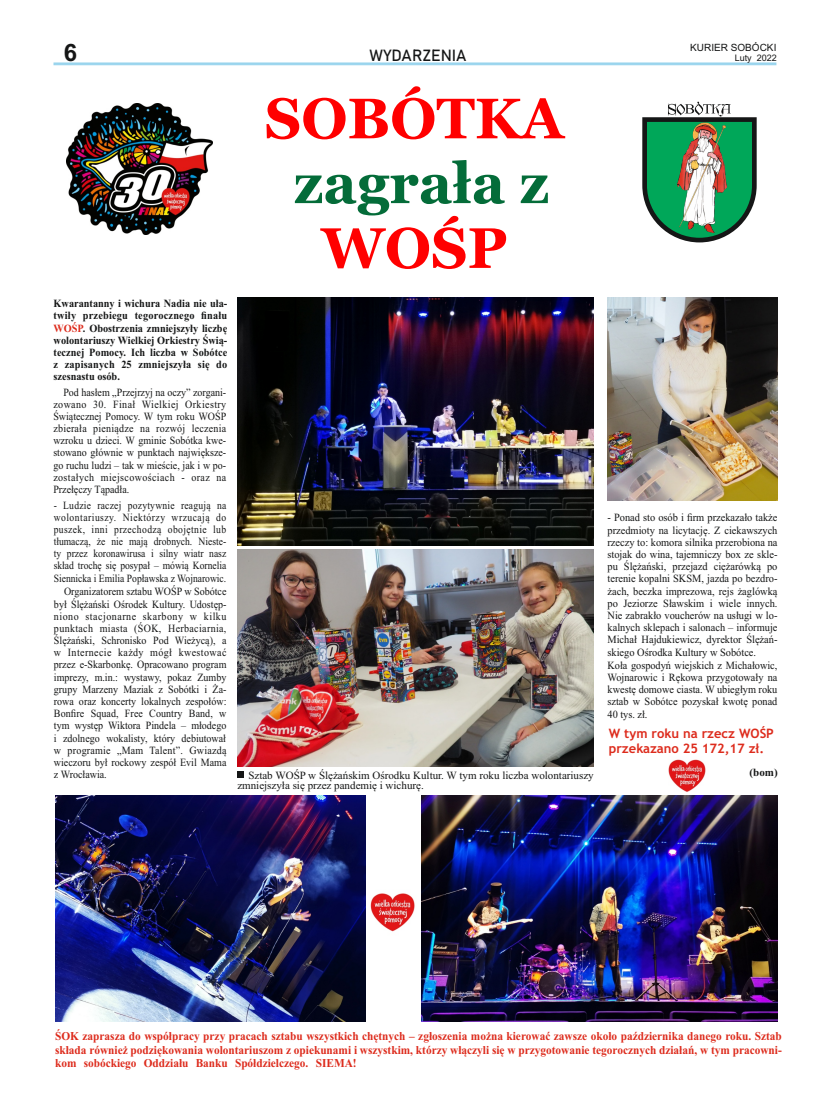
<style>
.page{position:relative;width:820px;height:1106px;background:#fff}
.page>*{position:absolute;margin:0;border:0;box-sizing:border-box;transform-origin:0 0}
.t1{font:700 57px "Georgia";color:#f00}
.t2{font:700 57px "Georgia";color:#046c39}
.t3{font:700 24px "Arial";color:#151616}
.t4{font:16px "Bahnschrift";color:#151616}
.t5{font:700 13px/15.1px "Trebuchet MS";color:#dd2b1c}
.t6{font:700 12px/13.3px "Times New Roman";color:#dd2b1c;text-align:justify;scale:.94 1}
.t7{font:11px/12.2px "Times New Roman";color:#151616;text-align:justify;scale:.91 1}
.t8{font:11px/12.2px "Times New Roman";color:#151616;text-align:justify;scale:.94 1}
.t9{font:11px/12.2px "Times New Roman";color:#151616;text-align:justify;scale:.87 1}
.t10{font:700 11px/12.2px "Times New Roman";letter-spacing:.015em;color:#151616;text-align:justify;scale:.93 1}
.t11{font:11px/12.2px "Times New Roman";color:#151616;text-align:justify;scale:.93 1}
.t12{font:11px/10.2px "Times New Roman";color:#151616}
.t13{font:700 11px "Times New Roman";letter-spacing:.015em;color:#151616}
.t14{font:10px "Arial";color:#151616}
.t15{font:9px "Arial";color:#151616}
.s1{color:#dd2b1c}
</style>
<div class="page">
<img style="left:668px;top:759px;width:38px;height:33px">
<img style="left:370px;top:893px;width:45px;height:39px">
<svg style="left:53px;top:62px;width:723px;height:3px"></svg>
<img style="left:607px;top:298px;width:170px;height:202px">
<img style="left:237px;top:550px;width:356px;height:216px">
<img style="left:238px;top:298px;width:355px;height:247px">
<img style="left:421px;top:795px;width:356px;height:226px">
<img style="left:67px;top:104px;width:145px;height:130px">
<div style="left:237px;top:771px;width:7px;height:7px;background:#151616"></div>
<svg style="left:642px;top:102px;width:115px;height:141px"></svg>
<img style="left:55px;top:796px;width:310px;height:225px">
<h2 class="t3" style="left:64px;top:44px;width:15px">6</h2>
<h3 class="t4" style="left:369px;top:48px;width:99px">WYDARZENIA</h3>
<h1 class="t1" style="left:265px;top:95px;width:300px">SOBÓTKA</h1>
<h1 class="t2" style="left:293px;top:160px;width:257px">zagrała z</h1>
<h1 class="t1" style="left:321px;top:225px;width:187px">WOŚP</h1>
<p class="t10" style="left:54px;top:298px;width:188px">Kwarantanny i wichura Nadia nie uła&shy;twiły przebiegu tegorocznego finału <span class="s1">WOŚP</span>. Obostrzenia zmniejszyły liczbę wolontariuszy Wielkiej Orkiestry Świą&shy;tecznej Pomocy. Ich liczba w Sobótce z zapisanych 25 zmniejszyła się do szesnastu osób.</p>
<p class="t7" style="left:53px;top:387px;width:191px;text-indent:10px">Pod hasłem „Przejrzyj na oczy” zorgani&shy;zowano 30. Finał Wielkiej Orkiestry Świątecznej Pomocy. W tym roku WOŚP zbierała pieniądze na rozwój leczenia wzroku u dzieci. W gminie Sobótka kwe&shy;stowano głównie w punktach największe&shy;go ruchu ludzi – tak w mieście, jak i w po&shy;zostałych miejscowościach - oraz na Przełęczy Tąpadła.</p>
<p class="t9" style="left:54px;top:500px;width:200px">- Ludzie raczej pozytywnie reagują na wolontariuszy. Niektórzy wrzucają do puszek, inni przechodzą obojętnie lub tłumaczą, że nie mają drobnych. Nieste&shy;ty przez koronawirusa i silny wiatr nasz skład trochę się posypał – mówią Kornelia Siennicka i Emilia Popławska z Wojnarowic.</p>
<p class="t7" style="left:54px;top:586px;width:191px;text-indent:10px">Organizatorem sztabu WOŚP w Sobótce był Ślężański Ośrodek Kultury. Udostęp&shy;niono stacjonarne skarbony w kilku punktach miasta (ŚOK, Herbaciarnia, Ślężański, Schronisko Pod Wieżycą), a w Internecie każdy mógł kwestować przez e-Skarbonkę. Opracowano program imprezy, m.in.: wystawy, pokaz Zumby grupy Marzeny Maziak z Sobótki i Ża&shy;rowa oraz koncerty lokalnych zespołów:<br>Bonfire Squad, Free Country Band, w tym występ Wiktora Pindela – młodego i zdolnego wokalisty, który debiutował w programie „Mam Talent”. Gwiazdą wieczoru był rockowy zespół Evil Mama z Wrocławia.</p>
<p class="t12" style="left:237px;top:771px;width:358px;text-indent:11px">Sztab WOŚP w Ślężańskim Ośrodku Kultur. W tym roku liczba wolontariuszy zmniejszyła się przez pandemię i wichurę.</p>
<p class="t14" style="left:690px;top:43px;width:88px">KURIER SOBÓCKI</p>
<p class="t15" style="left:734px;top:54px;width:44px">Luty 2022</p>
<p class="t8" style="left:607px;top:513px;width:182px">- Ponad sto osób i firm przekazało także przedmioty na licytację. Z ciekawszych rzeczy to: komora silnika przerobiona na stojak do wina, tajemniczy box ze skle&shy;pu Ślężański, przejazd ciężarówką po terenie kopalni SKSM, jazda po bezdro&shy;żach, beczka imprezowa, rejs żaglówką po Jeziorze Sławskim i wiele innych.<br>Nie zabrakło voucherów na usługi w lo&shy;kalnych sklepach i salonach – informuje Michał Hajdukiewicz, dyrektor Ślężań&shy;skiego Ośrodka Kultury w Sobótce.</p>
<p class="t11" style="left:607px;top:660px;width:184px">Koła gospodyń wiejskich z Michałowic, Wojnarowic i Rękowa przygotowały na kwestę domowe ciasta. W ubiegłym roku sztab w Sobótce pozyskał kwotę ponad 40 tys. zł.</p>
<p class="t5" style="left:608px;top:727px;width:166px">W tym roku na rzecz WOŚP przekazano 25 172,17 zł.</p>
<p class="t13" style="left:749px;top:768px;width:30px">(bom)</p>
<p class="t6" style="left:55px;top:1030px;width:774px">ŚOK zaprasza do współpracy przy pracach sztabu wszystkich chętnych – zgłoszenia można kierować zawsze około października danego roku. Sztab składa również podziękowania wolontariuszom z opiekunami i wszystkim, którzy włączyli się w przygotowanie tegorocznych działań, w tym pracowni&shy;kom sobóckiego Oddziału Banku Spółdzielczego. SIEMA!</p>
</div>
